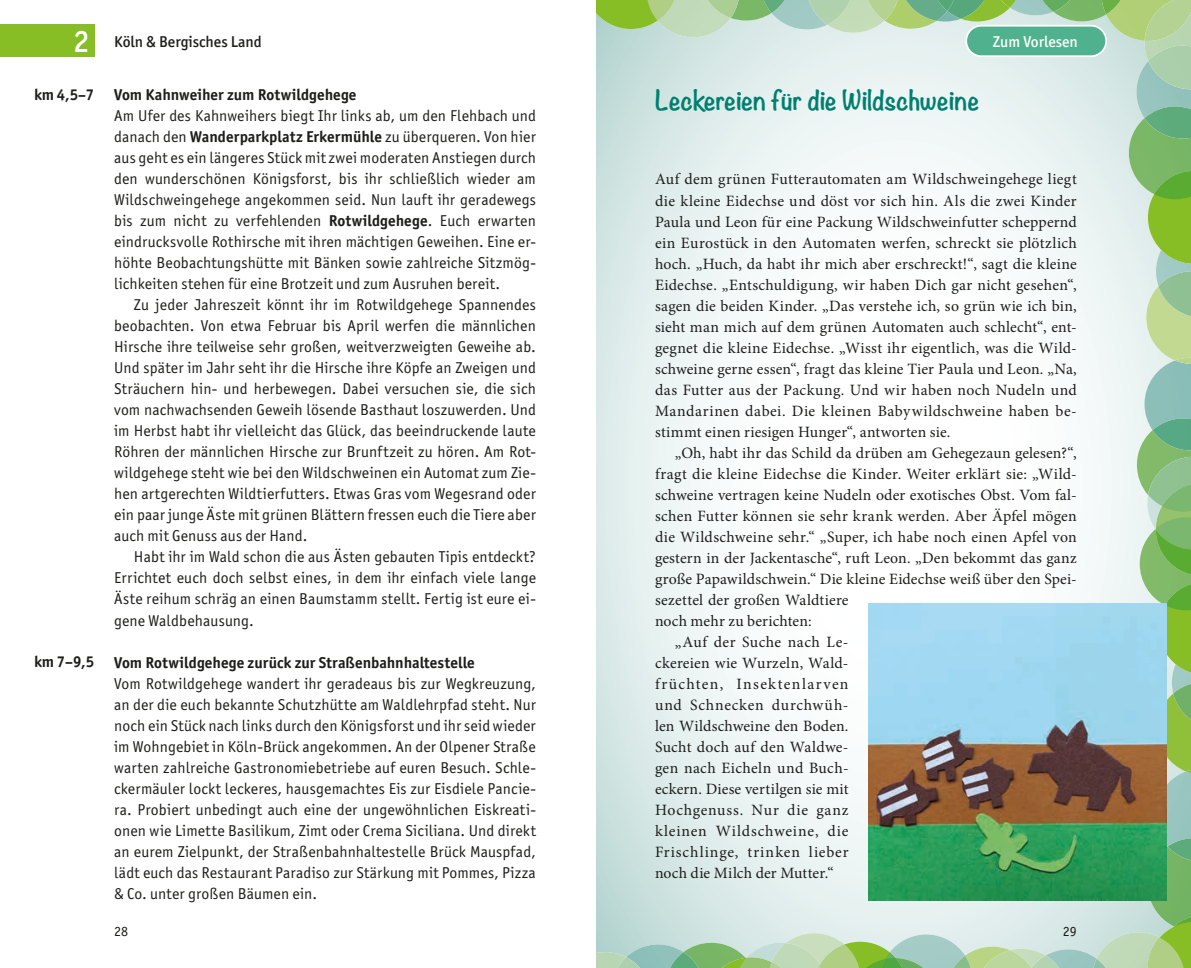
<style>
.page{position:relative;width:1191px;height:968px;background:#fff}
.page>*{position:absolute;margin:0;border:0;box-sizing:border-box;transform-origin:0 0}
.t1{font:700 24.5px "Noteworthy";color:#007f70}
.t2{font:15.75px/21px "Officina Sans ITC Pro";letter-spacing:.015em;color:#1d1d1b;text-align:justify}
.t3{font:15.75px/21px "Minion Pro";letter-spacing:.015em;color:#1d1d1b;text-align:justify}
.t4{font:700 15.75px "Officina Sans ITC Pro";color:#1d1d1b}
.t5{font:15.75px "Minion Pro";letter-spacing:.045em;color:#1d1d1b}
.t6{font:15.75px "Minion Pro";letter-spacing:.055em;color:#1d1d1b}
.t7{font:15.75px "Minion Pro";letter-spacing:.085em;color:#1d1d1b}
.t8{font:15.75px "Minion Pro";letter-spacing:.05em;color:#1d1d1b}
.t9{font:500 15.75px "Officina Sans ITC Pro";color:#1d1d1b}
.t10{font:500 15.75px "Officina Sans ITC Pro";color:#fff}
.t11{font:14px "Officina Sans ITC Pro";color:#1d1d1b}
.s1{font-size:31.5px;color:#fff}
.s2{font-weight:700}
</style>
<div class="page">
<div style="left:0;top:25px;width:94px;height:32px;background:#87bd25"></div>
<svg style="left:596px;top:0;width:595px;height:967px"></svg>
<img style="left:868px;top:603px;width:298px;height:297px">
<p class="t9" style="left:73px;top:32px;width:190px"><span class="s1">2</span> Köln &amp; Bergisches Land</p>
<p class="t10" style="left:993px;top:32px;width:86px">Zum Vorlesen</p>
<h1 class="t1" style="left:655px;top:79px;width:326px">Leckereien für die Wildschweine</h1>
<p class="t4" style="left:34px;top:85px;width:62px">km 4,5–7</p>
<p class="t4" style="left:114px;top:85px;width:244px">Vom Kahnweiher zum Rotwildgehege</p>
<p class="t2" style="left:114px;top:105px;width:423px">Am Ufer des Kahnweihers biegt Ihr links ab, um den Flehbach und danach den <span class="s2">Wanderparkplatz Erkermühle</span> zu überqueren. Von hier aus geht es ein längeres Stück mit zwei moderaten Anstiegen durch den wunderschönen Königsforst, bis ihr schließlich wieder am Wildschweingehege angekommen seid. Nun lauft ihr geradewegs bis zum nicht zu verfehlenden <span class="s2">Rotwildgehege</span>. Euch erwarten eindrucksvolle Rothirsche mit ihren mächtigen Geweihen. Eine er&shy;höhte Beobachtungshütte mit Bänken sowie zahlreiche Sitzmög&shy;lichkeiten stehen für eine Brotzeit und zum Ausruhen bereit.</p>
<p class="t2" style="left:114px;top:294px;width:423px;text-indent:20px">Zu jeder Jahreszeit könnt ihr im Rotwildgehege Spannendes beobachten. Von etwa Februar bis April werfen die männlichen Hirsche ihre teilweise sehr großen, weitverzweigten Geweihe ab.<br>Und später im Jahr seht ihr die Hirsche ihre Köpfe an Zweigen und Sträuchern hin- und herbewegen. Dabei versuchen sie, die sich vom nachwachsenden Geweih lösende Basthaut loszuwerden. Und im Herbst habt ihr vielleicht das Glück, das beeindruckende laute Röhren der männlichen Hirsche zur Brunftzeit zu hören. Am Rot&shy;wildgehege steht wie bei den Wildschweinen ein Automat zum Zie&shy;hen artgerechten Wildtierfutters. Etwas Gras vom Wegesrand oder ein paar junge Äste mit grünen Blättern fressen euch die Tiere aber auch mit Genuss aus der Hand.</p>
<p class="t2" style="left:114px;top:546px;width:423px;text-indent:20px">Habt ihr im Wald schon die aus Ästen gebauten Tipis entdeckt?<br>Errichtet euch doch selbst eines, in dem ihr einfach viele lange Äste reihum schräg an einen Baumstamm stellt. Fertig ist eure ei&shy;gene Waldbehausung.</p>
<p class="t4" style="left:114px;top:652px;width:362px">Vom Rotwildgehege zurück zur Straßenbahnhaltestelle</p>
<p class="t2" style="left:114px;top:672px;width:423px">Vom Rotwildgehege wandert ihr geradeaus bis zur Wegkreuzung, an der die euch bekannte Schutzhütte am Waldlehrpfad steht. Nur noch ein Stück nach links durch den Königsforst und ihr seid wieder im Wohngebiet in Köln-Brück angekommen. An der Olpener Straße warten zahlreiche Gastronomiebetriebe auf euren Besuch. Schle&shy;ckermäuler lockt leckeres, hausgemachtes Eis zur Eisdiele Pancie&shy;ra. Probiert unbedingt auch eine der ungewöhnlichen Eiskreati&shy;onen wie Limette Basilikum, Zimt oder Crema Siciliana. Und direkt an eurem Zielpunkt, der Straßenbahnhaltestelle Brück Mauspfad, lädt euch das Restaurant Paradiso zur Stärkung mit Pommes, Pizza &amp; Co. unter großen Bäumen ein.</p>
<p class="t3" style="left:655px;top:169px;width:423px">Auf dem grünen Futterautomaten am Wildschweingehege liegt die kleine Eidechse und döst vor sich hin. Als die zwei Kinder Paula und Leon für eine Packung Wildschweinfutter scheppernd ein Eurostück in den Automaten werfen, schreckt sie plötzlich hoch. „Huch, da habt ihr mich aber erschreckt!“, sagt die kleine Eidechse. „Entschuldigung, wir haben Dich gar nicht gesehen“, sagen die beiden Kinder. „Das verstehe ich, so grün wie ich bin, sieht man mich auf dem grünen Automaten auch schlecht“, ent&shy;gegnet die kleine Eidechse. „Wisst ihr eigentlich, was die Wild&shy;schweine gerne essen“, fragt das kleine Tier Paula und Leon. „Na, das Futter aus der Packung. Und wir haben noch Nudeln und Mandarinen dabei. Die kleinen Babywildschweine haben be&shy;stimmt einen riesigen Hunger“, antworten sie.</p>
<p class="t3" style="left:675px;top:442px;width:403px">„Oh, habt ihr das Schild da drüben am Gehegezaun gelesen?“,</p>
<p class="t3" style="left:655px;top:463px;width:423px">fragt die kleine Eidechse die Kinder. Weiter erklärt sie: „Wild-</p>
<p class="t3" style="left:655px;top:484px;width:423px">schweine vertragen keine Nudeln oder exotisches Obst. Vom fal-</p>
<p class="t3" style="left:655px;top:505px;width:423px">schen Futter können sie sehr krank werden. Aber Äpfel mögen</p>
<p class="t3" style="left:655px;top:526px;width:423px">die Wildschweine sehr.“ „Super, ich habe noch einen Apfel von</p>
<p class="t3" style="left:655px;top:547px;width:423px">gestern in der Jackentasche“, ruft Leon. „Den bekommt das ganz</p>
<p class="t3" style="left:655px;top:568px;width:423px">große Papawildschwein.“ Die kleine Eidechse weiß über den Spei-</p>
<p class="t3" style="left:655px;top:589px;width:195px">sezettel der großen Waldtiere</p>
<p class="t3" style="left:655px;top:610px;width:158px">noch mehr zu berichten:</p>
<p class="t3" style="left:675px;top:631px;width:175px">„Auf der Suche nach Le-</p>
<p class="t3" style="left:655px;top:652px;width:195px">ckereien wie Wurzeln, Wald-</p>
<p class="t7" style="left:655px;top:673px;width:195px">früchten, Insektenlarven</p>
<p class="t5" style="left:655px;top:694px;width:195px">und Schnecken durchwüh-</p>
<p class="t3" style="left:655px;top:715px;width:195px">len Wildschweine den Boden.</p>
<p class="t3" style="left:655px;top:736px;width:195px">Sucht doch auf den Waldwe-</p>
<p class="t3" style="left:655px;top:757px;width:195px">gen nach Eicheln und Buch-</p>
<p class="t3" style="left:655px;top:778px;width:195px">eckern. Diese vertilgen sie mit</p>
<p class="t5" style="left:655px;top:799px;width:195px">Hochgenuss. Nur die ganz</p>
<p class="t8" style="left:655px;top:820px;width:195px">kleinen Wildschweine, die</p>
<p class="t6" style="left:655px;top:841px;width:195px">Frischlinge, trinken lieber</p>
<p class="t3" style="left:655px;top:862px;width:180px">noch die Milch der Mutter.“</p>
<p class="t4" style="left:34px;top:652px;width:62px">km 7–9,5</p>
<p class="t11" style="left:114px;top:922px;width:15px">28</p>
<p class="t11" style="left:1062px;top:922px;width:15px">29</p>
</div>
